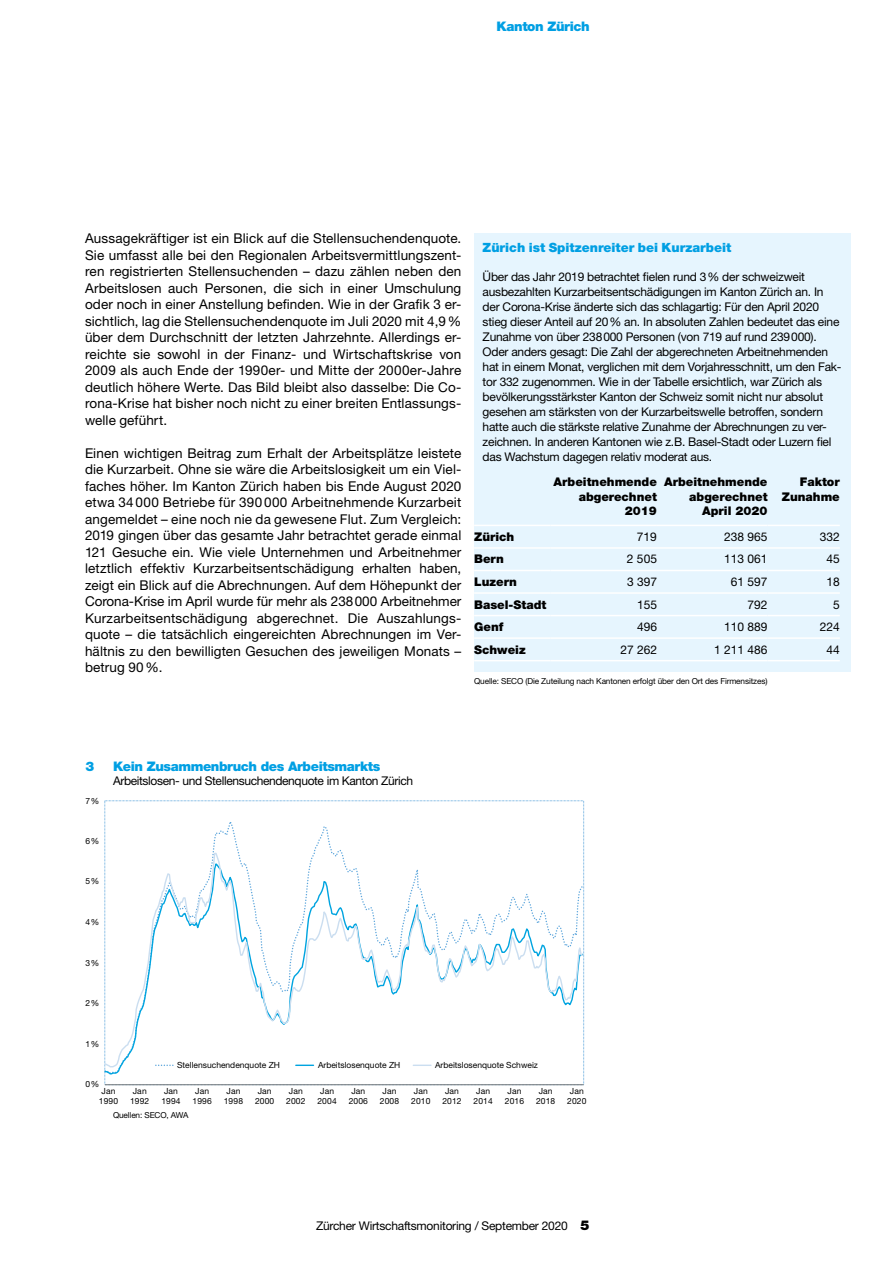
<style>
.page{position:relative;width:893px;height:1263px;background:#fff}
.page>*{position:absolute;margin:0;border:0;box-sizing:border-box;transform-origin:0 0}
.t1{font:13.5px/16.5px "Helvetica Neue LT Std";letter-spacing:.01em;color:#000;text-align:justify}
.t2{font:900 13.2px "Helvetica Neue LT Std";letter-spacing:-.03em;color:#009fe3}
.t3{font:900 12.75px "Helvetica Neue LT Std";color:#009fe3}
.t4{font:12px/15px "Helvetica Neue LT Std";letter-spacing:-.02em;color:#000}
.t5{font:900 12px/14.2px "Helvetica Neue LT Std";color:#000;text-align:right}
.t6{font:8.4px/10.2px "Helvetica Neue LT Std";letter-spacing:.015em;color:#000;text-align:center}
.t7{font:8.25px "Helvetica Neue LT Std";letter-spacing:-.015em;color:#000}
.s1{font-weight:900;font-size:13.5px}
</style>
<div class="page">
<hr style="left:105px;top:1084px;width:479px;height:1px;background:#797979">
<svg style="left:104px;top:822px;width:479px;height:252px"></svg>
<div style="left:474px;top:234px;width:376px;height:438px;background:#e6f5fe"></div>
<hr style="left:474px;top:525px;width:77px;height:1px;background:#fff">
<hr style="left:551px;top:525px;width:106px;height:1px;background:#fff">
<hr style="left:657px;top:525px;width:110px;height:1px;background:#fff">
<hr style="left:767px;top:525px;width:73px;height:1px;background:#fff">
<hr style="left:474px;top:660px;width:77px;height:1px;background:#fff">
<hr style="left:551px;top:660px;width:106px;height:1px;background:#fff">
<hr style="left:657px;top:660px;width:110px;height:1px;background:#fff">
<hr style="left:767px;top:660px;width:73px;height:1px;background:#fff">
<hr style="left:474px;top:570px;width:77px;height:1px;background:#fff">
<hr style="left:551px;top:570px;width:106px;height:1px;background:#fff">
<hr style="left:657px;top:570px;width:110px;height:1px;background:#fff">
<hr style="left:767px;top:570px;width:73px;height:1px;background:#fff">
<hr style="left:474px;top:592px;width:77px;height:2px;background:#fff">
<hr style="left:551px;top:592px;width:106px;height:2px;background:#fff">
<hr style="left:657px;top:592px;width:110px;height:2px;background:#fff">
<hr style="left:767px;top:592px;width:73px;height:2px;background:#fff">
<hr style="left:474px;top:615px;width:77px;height:1px;background:#fff">
<hr style="left:551px;top:615px;width:106px;height:1px;background:#fff">
<hr style="left:657px;top:615px;width:110px;height:1px;background:#fff">
<hr style="left:767px;top:615px;width:73px;height:1px;background:#fff">
<hr style="left:474px;top:637px;width:77px;height:2px;background:#fff">
<hr style="left:551px;top:637px;width:106px;height:2px;background:#fff">
<hr style="left:657px;top:637px;width:110px;height:2px;background:#fff">
<hr style="left:767px;top:637px;width:73px;height:2px;background:#fff">
<hr style="left:474px;top:547px;width:77px;height:2px;background:#fff">
<hr style="left:551px;top:547px;width:106px;height:2px;background:#fff">
<hr style="left:657px;top:547px;width:110px;height:2px;background:#fff">
<hr style="left:767px;top:547px;width:73px;height:2px;background:#fff">
<p class="t2" style="left:497px;top:18px;width:95px">Kanton Zürich</p>
<p class="t1" style="left:85px;top:230px;width:378px">Aussagekräftiger ist ein Blick auf die Stellensuchendenquote.<br>Sie umfasst alle bei den Regionalen Arbeitsvermittlungszent&shy;ren registrierten Stellensuchenden – dazu zählen neben den Arbeitslosen auch Personen, die sich in einer Umschulung oder noch in einer Anstellung befinden. Wie in der Grafik 3 er&shy;sichtlich, lag die Stellensuchendenquote im Juli 2020 mit 4,9% über dem Durchschnitt der letzten Jahrzehnte. Allerdings er&shy;reichte sie sowohl in der Finanz- und Wirtschaftskrise von 2009 als auch Ende der 1990er- und Mitte der 2000er-Jahre deutlich höhere Werte. Das Bild bleibt also dasselbe: Die Co&shy;rona-Krise hat bisher noch nicht zu einer breiten Entlassungs&shy;welle geführt.</p>
<p class="t1" style="left:85px;top:444px;width:378px">Einen wichtigen Beitrag zum Erhalt der Arbeitsplätze leistete die Kurzarbeit. Ohne sie wäre die Arbeitslosigkeit um ein Viel&shy;faches höher. Im Kanton Zürich haben bis Ende August 2020 etwa 34000 Betriebe für 390000 Arbeitnehmende Kurzarbeit angemeldet – eine noch nie da gewesene Flut. Zum Vergleich:<br>2019 gingen über das gesamte Jahr betrachtet gerade einmal 121 Gesuche ein. Wie viele Unternehmen und Arbeitnehmer letztlich effektiv Kurzarbeitsentschädigung erhalten haben, zeigt ein Blick auf die Abrechnungen. Auf dem Höhepunkt der Corona-Krise im April wurde für mehr als 238000 Arbeitnehmer Kurzarbeitsentschädigung abgerechnet. Die Auszahlungs&shy;quote – die tatsächlich eingereichten Abrechnungen im Ver&shy;hältnis zu den bewilligten Gesuchen des jeweiligen Monats – betrug 90%.</p>
<p class="t3" style="left:483px;top:240px;width:250px">Zürich ist Spitzenreiter bei Kurzarbeit</p>
<p class="t4" style="left:483px;top:269px;width:360px">Über das Jahr 2019 betrachtet fielen rund 3% der schweizweit ausbezahlten Kurzarbeitsentschädigungen im Kanton Zürich an. In der Corona-Krise änderte sich das schlagartig: Für den April 2020 stieg dieser Anteil auf 20% an. In absoluten Zahlen bedeutet das eine Zunahme von über 238000 Personen (von 719 auf rund 239000).<br>Oder anders gesagt: Die Zahl der abgerechneten Arbeitnehmenden hat in einem Monat, verglichen mit dem Vorjahresschnitt, um den Fak&shy;tor 332 zugenommen. Wie in der Tabelle ersichtlich, war Zürich als bevölkerungsstärkster Kanton der Schweiz somit nicht nur absolut gesehen am stärksten von der Kurzarbeitswelle betroffen, sondern hatte auch die stärkste relative Zunahme der Abrechnungen zu ver&shy;zeichnen. In anderen Kantonen wie z.B. Basel-Stadt oder Luzern fiel das Wachstum dagegen relativ moderat aus.</p>
<p class="t5" style="left:554px;top:475px;width:105px">Arbeitnehmende abgerechnet<br>2019</p>
<p class="t5" style="left:664px;top:475px;width:105px">Arbeitnehmende abgerechnet<br>April 2020</p>
<p class="t5" style="left:782px;top:475px;width:59px">Faktor<br>Zunahme</p>
<p class="t5" style="left:474px;top:529px;width:42px">Zürich</p>
<p class="t4" style="left:637px;top:529px;width:22px">719</p>
<p class="t4" style="left:724px;top:529px;width:45px">238 965</p>
<p class="t4" style="left:820px;top:529px;width:22px">332</p>
<p class="t5" style="left:474px;top:552px;width:31px">Bern</p>
<p class="t4" style="left:627px;top:551px;width:32px">2 505</p>
<p class="t4" style="left:724px;top:551px;width:45px">113 061</p>
<p class="t4" style="left:826px;top:551px;width:15px">45</p>
<p class="t5" style="left:474px;top:574px;width:44px">Luzern</p>
<p class="t4" style="left:627px;top:574px;width:32px">3 397</p>
<p class="t4" style="left:731px;top:574px;width:38px">61 597</p>
<p class="t4" style="left:826px;top:574px;width:15px">18</p>
<p class="t5" style="left:474px;top:597px;width:74px">Basel-Stadt</p>
<p class="t4" style="left:637px;top:597px;width:22px">155</p>
<p class="t4" style="left:748px;top:597px;width:22px">792</p>
<p class="t4" style="left:833px;top:597px;width:8px">5</p>
<p class="t5" style="left:474px;top:620px;width:31px">Genf</p>
<p class="t4" style="left:637px;top:619px;width:22px">496</p>
<p class="t4" style="left:724px;top:619px;width:45px">110 889</p>
<p class="t4" style="left:820px;top:619px;width:22px">224</p>
<p class="t5" style="left:474px;top:642px;width:53px">Schweiz</p>
<p class="t4" style="left:620px;top:642px;width:38px">27 262</p>
<p class="t4" style="left:714px;top:642px;width:55px">1 211 486</p>
<p class="t4" style="left:827px;top:642px;width:15px">44</p>
<p class="t7" style="left:474px;top:676px;width:295px">Quelle: SECO (Die Zuteilung nach Kantonen erfolgt über den Ort des Firmensitzes)</p>
<p class="t2" style="left:85px;top:758px;width:10px">3</p>
<p class="t2" style="left:113px;top:758px;width:269px">Kein Zusammenbruch des Arbeitsmarkts</p>
<p class="t4" style="left:113px;top:773px;width:302px">Arbeitslosen- und Stellensuchendenquote im Kanton Zürich</p>
<p class="t6" style="left:85px;top:796px;width:15px">7%</p>
<p class="t6" style="left:85px;top:836px;width:15px">6%</p>
<p class="t6" style="left:85px;top:876px;width:15px">5%</p>
<p class="t6" style="left:85px;top:917px;width:15px">4%</p>
<p class="t6" style="left:85px;top:957px;width:15px">3%</p>
<p class="t6" style="left:85px;top:998px;width:15px">2%</p>
<p class="t6" style="left:85px;top:1039px;width:15px">1%</p>
<p class="t6" style="left:177px;top:1060px;width:104px">Stellensuchendenquote ZH</p>
<p class="t6" style="left:318px;top:1060px;width:84px">Arbeitslosenquote ZH</p>
<p class="t6" style="left:435px;top:1060px;width:104px">Arbeitslosenquote Schweiz</p>
<p class="t6" style="left:85px;top:1079px;width:15px">0%</p>
<p class="t6" style="left:99px;top:1086px;width:21px">Jan<br>1990</p>
<p class="t6" style="left:130px;top:1086px;width:21px">Jan<br>1992</p>
<p class="t6" style="left:161px;top:1086px;width:21px">Jan<br>1994</p>
<p class="t6" style="left:193px;top:1086px;width:21px">Jan<br>1996</p>
<p class="t6" style="left:224px;top:1086px;width:21px">Jan<br>1998</p>
<p class="t6" style="left:255px;top:1086px;width:21px">Jan<br>2000</p>
<p class="t6" style="left:286px;top:1086px;width:21px">Jan<br>2002</p>
<p class="t6" style="left:317px;top:1086px;width:21px">Jan<br>2004</p>
<p class="t6" style="left:349px;top:1086px;width:21px">Jan<br>2006</p>
<p class="t6" style="left:380px;top:1086px;width:21px">Jan<br>2008</p>
<p class="t6" style="left:411px;top:1086px;width:21px">Jan<br>2010</p>
<p class="t6" style="left:442px;top:1086px;width:21px">Jan<br>2012</p>
<p class="t6" style="left:474px;top:1086px;width:21px">Jan<br>2014</p>
<p class="t6" style="left:505px;top:1086px;width:21px">Jan<br>2016</p>
<p class="t6" style="left:536px;top:1086px;width:21px">Jan<br>2018</p>
<p class="t6" style="left:567px;top:1086px;width:21px">Jan<br>2020</p>
<p class="t7" style="left:113px;top:1110px;width:77px">Quellen: SECO, AWA</p>
<p class="t4" style="left:316px;top:1218px;width:275px">Zürcher Wirtschaftsmonitoring / September 2020 <span class="s1">5</span></p>
</div>
